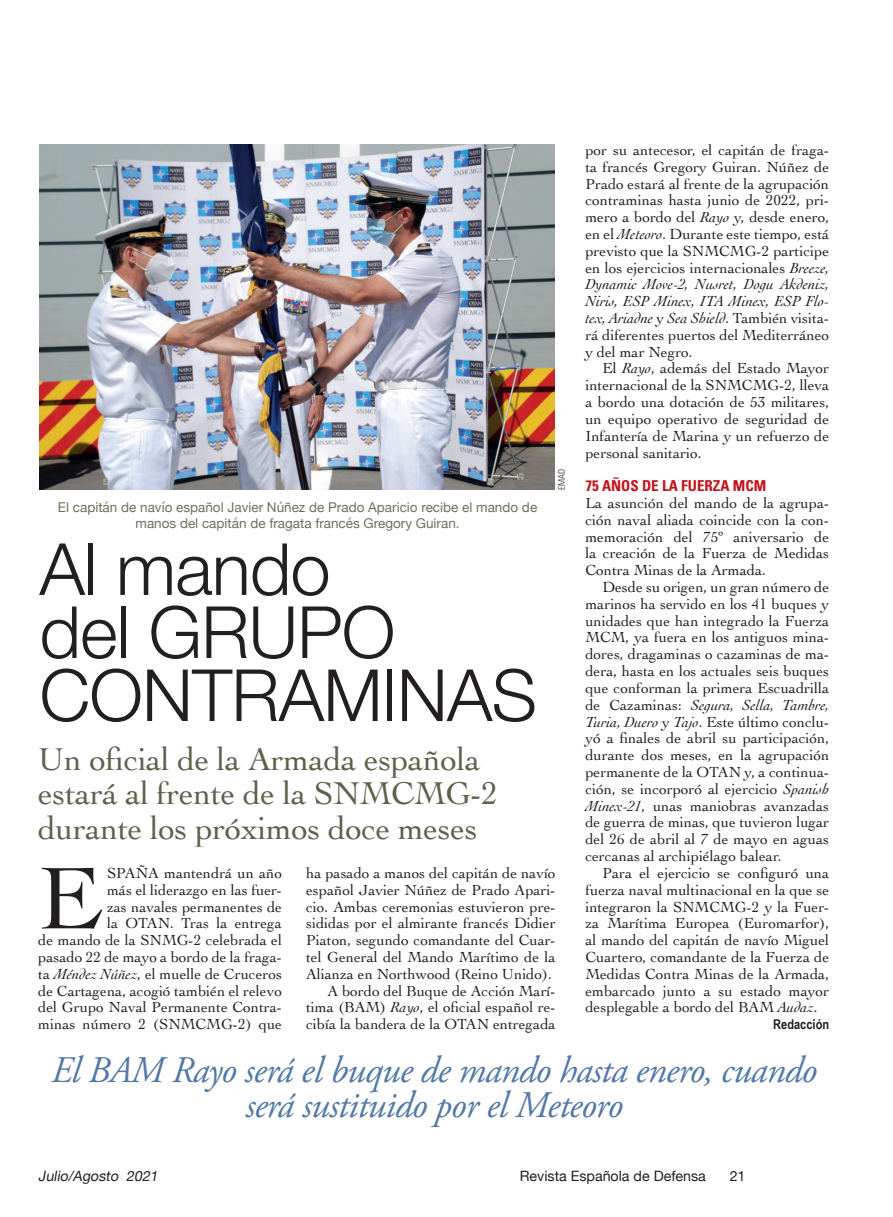
<style>
.page{position:relative;width:893px;height:1217px;background:#fff}
.page>*{position:absolute;margin:0;border:0;box-sizing:border-box;transform-origin:0 0}
.Texto_general{font:92.4px "Cochin";color:#231f20}
.Texto_general-2{font:300 72px/63px "Helvetica Neue";letter-spacing:-.01em;color:#231f20}
.Sumarioaviación{font:italic 37.5px/34.5px "Adobe Garamond Pro";letter-spacing:-.02em;color:#5379a8;text-align:center}
.Entradilla{font:33px/34.5px "Cochin";letter-spacing:-.01em;color:#60614b}
.Texto_general-3{font:15.3px/16.8px "Cochin";color:#231f20;text-align:justify}
.Texto_general-4{font:700 condensed 15px "Univers";color:#c4121a}
.t1{font:14.25px "Helvetica Neue";color:#231f20}
.t2{font:italic 14.25px "Helvetica Neue";color:#231f20}
.Pie_de_foto{font:13.5px/16.5px "Helvetica Neue";color:#6f705a;text-align:center}
.Firma{font:700 13.5px "Arial Narrow";color:#231f20}
.Crédito_foto{font:300 condensed 9px "Univers";color:#231f20}
.s1{font-style:italic}
</style>
<div class="page">
<img style="left:40px;top:145px;width:514px;height:344px">
<p class="Texto_general-3" style="left:585px;top:141px;width:245px">por su antecesor, el capitán de fraga&shy;ta francés Gregory Guiran. Núñez de Prado estará al frente de la agrupación contraminas hasta junio de 2022, pri&shy;mero a bordo del <span class="s1">Rayo</span> y, desde enero, en el <span class="s1">Meteoro</span>. Durante este tiempo, está previsto que la SNMCMG-2 participe en los ejercicios internacionales <span class="s1">Breeze, Dynamic Move-2, Nusret, Dogu Akdeniz, Niris, ESP Minex, ITA Minex, ESP Flo&shy;tex, Ariadne</span> y <span class="s1">Sea Shield</span>. También visita&shy;rá diferentes puertos del Mediterráneo y del mar Negro.</p>
<p class="Texto_general-3" style="left:585px;top:359px;width:245px;text-indent:17px">El <span class="s1">Rayo</span>, además del Estado Mayor internacional de la SNMCMG-2, lleva a bordo una dotación de 53 militares, un equipo operativo de seguridad de Infantería de Marina y un refuerzo de personal sanitario.</p>
<p class="Texto_general-4" style="left:585px;top:476px;width:182px">75 AÑOS DE LA FUERZA MCM</p>
<p class="Texto_general-3" style="left:585px;top:494px;width:245px">La asunción del mando de la agrupa&shy;ción naval aliada coincide con la con&shy;memoración del 75º aniversario de la creación de la Fuerza de Medidas Contra Minas de la Armada.</p>
<p class="Texto_general-3" style="left:585px;top:578px;width:245px;text-indent:17px">Desde su origen, un gran número de marinos ha servido en los 41 buques y unidades que han integrado la Fuerza MCM, ya fuera en los antiguos mina&shy;dores, dragaminas o cazaminas de ma&shy;dera, hasta en los actuales seis buques que conforman la primera Escuadrilla de Cazaminas: <span class="s1">Segura, Sella, Tambre, Turia, Duero</span> y <span class="s1">Tajo</span>. Este último conclu&shy;yó a finales de abril su participación, durante dos meses, en la agrupación permanente de la OTAN y, a continua&shy;ción, se incorporó al ejercicio <span class="s1">Spanish Minex-21</span>, unas maniobras avanzadas de guerra de minas, que tuvieron lugar del 26 de abril al 7 de mayo en aguas cercanas al archipiélago balear.</p>
<p class="Texto_general-3" style="left:585px;top:863px;width:245px;text-indent:17px">Para el ejercicio se configuró una fuerza naval multinacional en la que se integraron la SNMCMG-2 y la Fuer&shy;za Marítima Europea (Euromarfor), al mando del capitán de navío Miguel Cuartero, comandante de la Fuerza de Medidas Contra Minas de la Armada, embarcado junto a su estado mayor desplegable a bordo del BAM <span class="s1">Audaz</span>.</p>
<p class="Firma" style="left:773px;top:1013px;width:57px">Redacción</p>
<p class="Sumarioaviación" style="left:51px;top:1053px;width:767px">El BAM Rayo será el buque de mando hasta enero, cuando será sustituido por el Meteoro</p>
<p class="Crédito_foto" style="left:556px;top:489px;width:22px;rotate:-90deg">EMAD</p>
<p class="Pie_de_foto" style="left:58px;top:499px;width:481px">El capitán de navío español Javier Núñez de Prado Aparicio recibe el mando de manos del capitán de fragata francés Gregory Guiran.</p>
<p class="Texto_general-2" style="left:40px;top:532px;width:499px">Al mando<br>del GRUPO<br>CONTRAMINAS</p>
<p class="Entradilla" style="left:38px;top:739px;width:461px">Un oficial de la Armada española estará al frente de la SNMCMG-2 durante los próximos doce meses</p>
<p class="Texto_general-3" style="left:38px;top:863px;width:245px;text-align:right">SPAÑA mantendrá un año<br>más el liderazgo en las fuer-<br>zas navales permanentes de<br>la OTAN. Tras la entrega<br>de mando de la SNMG-2 celebrada el pasado 22 de mayo a bordo de la fraga&shy;ta <span class="s1">Méndez Núñez</span>, el muelle de Cruceros de Cartagena, acogió también el relevo del Grupo Naval Permanente Contra&shy;minas número 2 (SNMCMG-2) que</p>
<p class="Texto_general-3" style="left:306px;top:863px;width:251px">ha pasado a manos del capitán de navío español Javier Núñez de Prado Apari&shy;cio. Ambas ceremonias estuvieron pre&shy;sididas por el almirante francés Didier Piaton, segundo comandante del Cuar&shy;tel General del Mando Marítimo de la Alianza en Northwood (Reino Unido).</p>
<p class="Texto_general-3" style="left:306px;top:981px;width:251px;text-indent:21px">A bordo del Buque de Acción Marí&shy;tima (BAM) <span class="s1">Rayo</span>, el oficial español re&shy;cibía la bandera de la OTAN entregada</p>
<p class="Texto_general" style="left:38px;top:835px;width:65px">E</p>
<p class="t2" style="left:38px;top:1165px;width:125px">Julio/Agosto 2021</p>
<p class="t1" style="left:520px;top:1165px;width:188px">Revista Española de Defensa</p>
<p class="t1" style="left:730px;top:1165px;width:17px">21</p>
</div>
